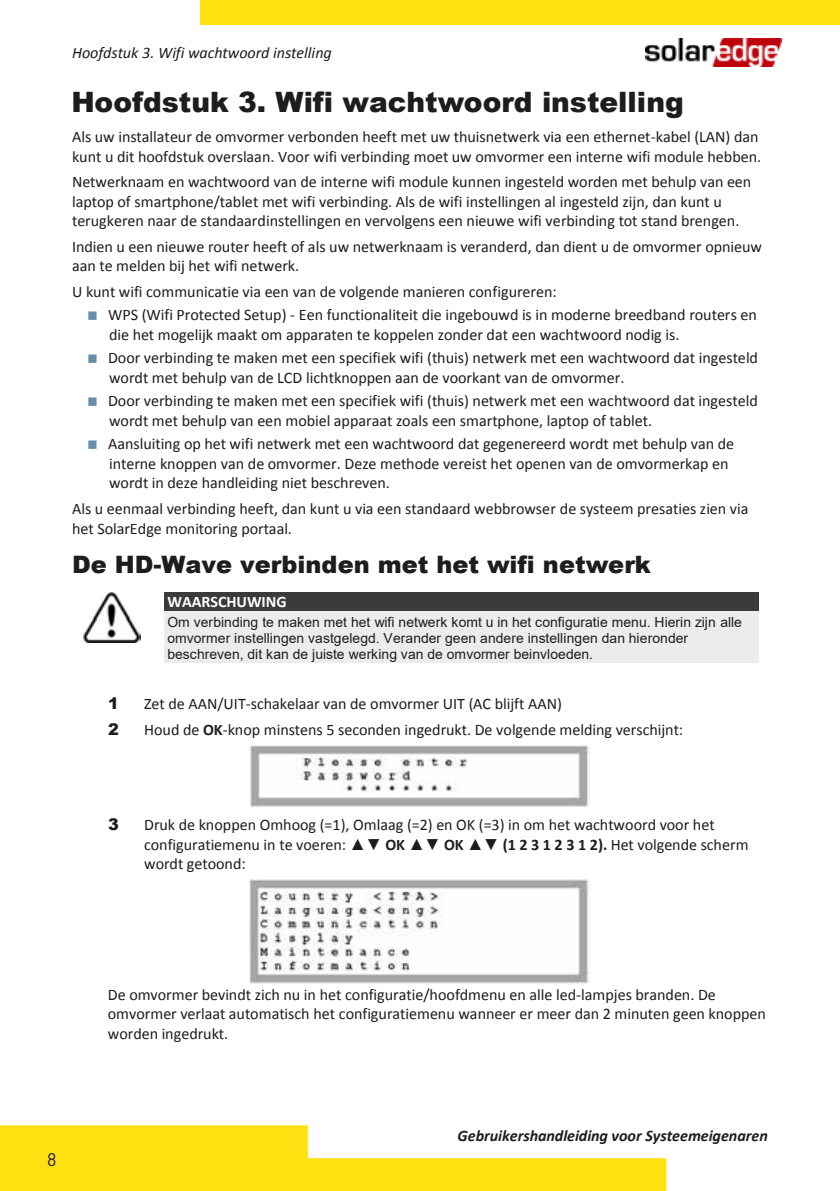
<style>
.page{position:relative;width:840px;height:1191px;background:#fff}
.page>*{position:absolute;margin:0;border:0;box-sizing:border-box;transform-origin:0 0}
.t1{font:900 28px "Arial";color:#1d1d1b}
.t2{font:900 24px "Arial";color:#1d1d1b}
.t3{font:18px "Barlow";color:#1d1d1b}
.t4{font:16px/19.6px "Calibri";letter-spacing:-.005em;color:#1d1d1b}
.t5{font:italic 700 16px "Calibri";letter-spacing:-.005em;color:#1d1d1b}
.t6{font:italic 16px "Calibri";letter-spacing:-.005em;color:#1d1d1b}
.t7{font:700 16px "Calibri";color:#fff}
.t8{font:900 16px "Arial";color:#1d1d1b}
.t9{font:14px/16.2px "Arial";color:#1d1d1b}
.s1{color:#648faa}
.s2{font-weight:700}
.s3{font-family:"Arial";font-weight:700}
</style>
<div class="page">
<img style="left:645px;top:39px;width:136px;height:28px">
<div style="left:164px;top:592px;width:594px;height:20px;background:#3c3b3b"></div>
<div style="left:164px;top:612px;width:594px;height:18px;background:#ececec"></div>
<div style="left:164px;top:630px;width:594px;height:16px;background:#ececec"></div>
<div style="left:164px;top:646px;width:594px;height:16px;background:#ececec"></div>
<img style="left:83px;top:592px;width:57px;height:50px">
<img style="left:250px;top:745px;width:339px;height:62px">
<img style="left:250px;top:879px;width:339px;height:105px">
<svg style="left:0;top:1125px;width:666px;height:66px;fill:#ffe111"></svg>
<div style="left:200px;top:0;width:639px;height:24px;background:#ffe111"></div>
<p class="t6" style="left:72px;top:42px;width:261px">Hoofdstuk 3. Wifi wachtwoord instelling</p>
<h1 class="t1" style="left:71px;top:82px;width:613px">Hoofdstuk 3. Wifi wachtwoord instelling</h1>
<p class="t4" style="left:72px;top:127px;width:690px">Als uw installateur de omvormer verbonden heeft met uw thuisnetwerk via een ethernet-kabel (LAN) dan kunt u dit hoofdstuk overslaan. Voor wifi verbinding moet uw omvormer een interne wifi module hebben.</p>
<p class="t4" style="left:72px;top:172px;width:680px">Netwerknaam en wachtwoord van de interne wifi module kunnen ingesteld worden met behulp van een laptop of smartphone/tablet met wifi verbinding. Als de wifi instellingen al ingesteld zijn, dan kunt u terugkeren naar de standaardinstellingen en vervolgens een nieuwe wifi verbinding tot stand brengen.</p>
<p class="t4" style="left:72px;top:237px;width:691px">Indien u een nieuwe router heeft of als uw netwerknaam is veranderd, dan dient u de omvormer opnieuw aan te melden bij het wifi netwerk.</p>
<p class="t4" style="left:72px;top:282px;width:486px">U kunt wifi communicatie via een van de volgende manieren configureren:</p>
<p class="t4" style="left:109px;top:305px;width:649px;text-indent:-23px"><span class="s1">▪</span> WPS (Wifi Protected Setup) - Een functionaliteit die ingebouwd is in moderne breedband routers en die het mogelijk maakt om apparaten te koppelen zonder dat een wachtwoord nodig is.</p>
<p class="t4" style="left:109px;top:348px;width:650px;text-indent:-23px"><span class="s1">▪</span> Door verbinding te maken met een specifiek wifi (thuis) netwerk met een wachtwoord dat ingesteld wordt met behulp van de LCD lichtknoppen aan de voorkant van de omvormer.</p>
<p class="t4" style="left:109px;top:391px;width:650px;text-indent:-23px"><span class="s1">▪</span> Door verbinding te maken met een specifiek wifi (thuis) netwerk met een wachtwoord dat ingesteld wordt met behulp van een mobiel apparaat zoals een smartphone, laptop of tablet.</p>
<p class="t4" style="left:109px;top:434px;width:626px;text-indent:-23px"><span class="s1">▪</span> Aansluiting op het wifi netwerk met een wachtwoord dat gegenereerd wordt met behulp van de interne knoppen van de omvormer. Deze methode vereist het openen van de omvormerkap en wordt in deze handleiding niet beschreven.</p>
<p class="t4" style="left:72px;top:499px;width:677px">Als u eenmaal verbinding heeft, dan kunt u via een standaard webbrowser de systeem presaties zien via het SolarEdge monitoring portaal.</p>
<h2 class="t2" style="left:72px;top:547px;width:580px">De HD-Wave verbinden met het wifi netwerk</h2>
<p class="t7" style="left:167px;top:592px;width:121px">WAARSCHUWING</p>
<p class="t9" style="left:167px;top:613px;width:576px">Om verbinding te maken met het wifi netwerk komt u in het configuratie menu. Hierin zijn alle omvormer instellingen vastgelegd. Verander geen andere instellingen dan hieronder beschreven, dit kan de juiste werking van de omvormer beinvloeden.</p>
<p class="t8" style="left:108px;top:692px;width:12px">1</p>
<p class="t4" style="left:144px;top:694px;width:419px">Zet de AAN/UIT-schakelaar van de omvormer UIT (AC blijft AAN)</p>
<p class="t8" style="left:108px;top:717px;width:12px">2</p>
<p class="t4" style="left:144px;top:720px;width:540px">Houd de <span class="s2">OK</span>-knop minstens 5 seconden ingedrukt. De volgende melding verschijnt:</p>
<p class="t8" style="left:108px;top:812px;width:12px">3</p>
<p class="t4" style="left:144px;top:815px;width:605px">Druk de knoppen Omhoog (=1), Omlaag (=2) en OK (=3) in om het wachtwoord voor het configuratiemenu in te voeren: <span class="s3">▲▼</span> <span class="s2">OK</span> <span class="s3">▲▼</span> <span class="s2">OK</span> <span class="s3">▲▼</span> <span class="s2">(1 2 3 1 2 3 1 2).</span> Het volgende scherm wordt getoond:</p>
<p class="t3" style="left:47px;top:1146px;width:11px">8</p>
<p class="t4" style="left:108px;top:984px;width:659px">De omvormer bevindt zich nu in het configuratie/hoofdmenu en alle led-lampjes branden. De omvormer verlaat automatisch het configuratiemenu wanneer er meer dan 2 minuten geen knoppen worden ingedrukt.</p>
<p class="t5" style="left:457px;top:1125px;width:312px">Gebruikershandleiding voor Systeemeigenaren</p>
</div>
